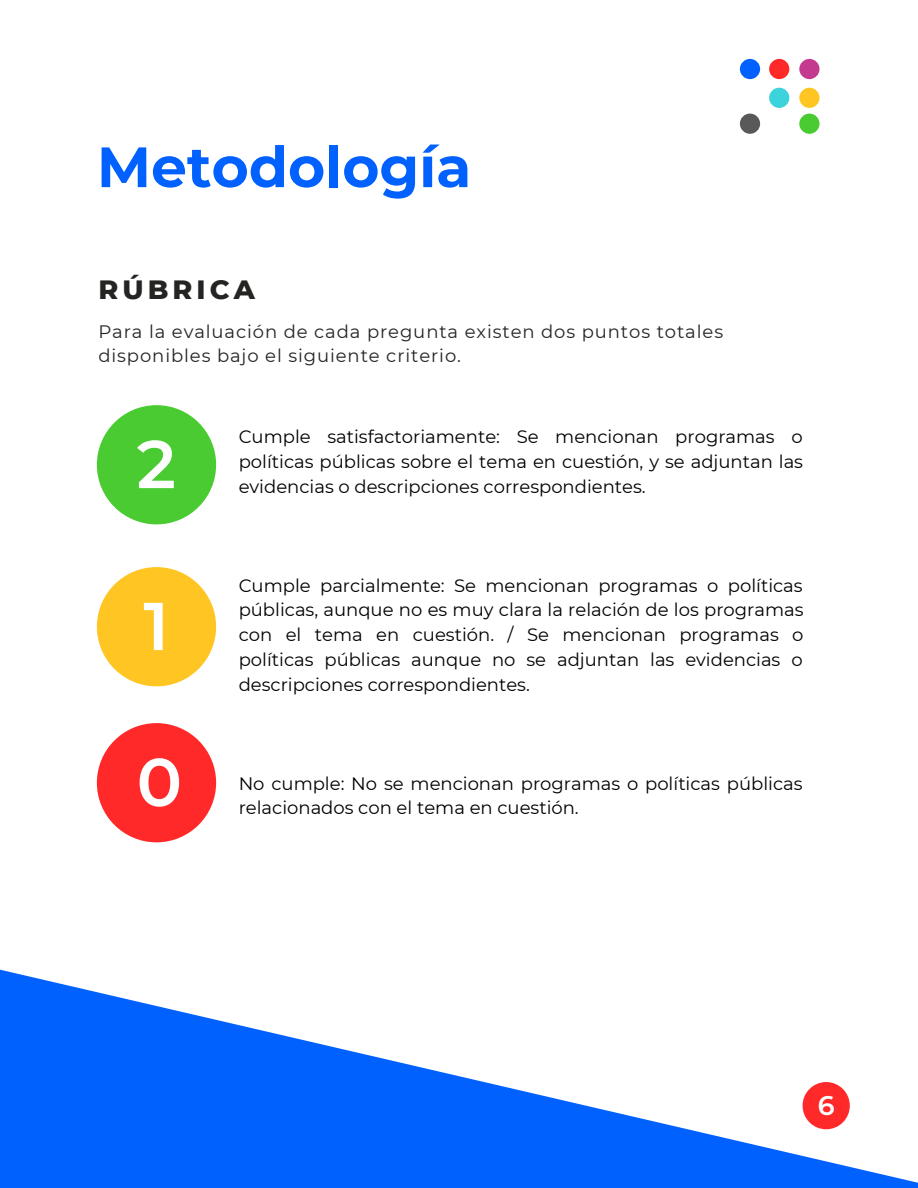
<style>
.page{position:relative;width:918px;height:1188px;background:#fff}
.page>*{position:absolute;margin:0;border:0;box-sizing:border-box;transform-origin:0 0}
.t1{font:600 67.5px "Montserrat";color:#fff}
.t2{font:700 56.7px "Montserrat";color:#0061ff}
.t3{font:800 27px "Montserrat";letter-spacing:.15em;color:#242422}
.t4{font:600 26.85px "Montserrat";color:#fff}
.t5{font:18px/24.8px "Montserrat";color:#000;text-align:justify}
.t6{font:18px/24.8px "Montserrat";letter-spacing:.05em;color:#242422}
</style>
<div class="page">
<div style="left:740px;top:59px;width:20px;height:20px;background:#0061ff;border-radius:50%"></div>
<div style="left:769px;top:59px;width:20px;height:20px;background:#ff2929;border-radius:50%"></div>
<div style="left:799px;top:59px;width:21px;height:20px;background:#c43a8f;border-radius:50%"></div>
<div style="left:769px;top:88px;width:20px;height:20px;background:#3cd3dd;border-radius:50%"></div>
<div style="left:799px;top:88px;width:21px;height:20px;background:#ffc523;border-radius:50%"></div>
<div style="left:740px;top:114px;width:20px;height:20px;background:#595959;border-radius:50%"></div>
<div style="left:799px;top:114px;width:21px;height:20px;background:#4acb31;border-radius:50%"></div>
<div style="left:97px;top:405px;width:119px;height:119px;background:#4acb31;border-radius:50%"></div>
<div style="left:97px;top:567px;width:119px;height:119px;background:#ffc523;border-radius:50%"></div>
<div style="left:97px;top:723px;width:119px;height:119px;background:#ff2929;border-radius:50%"></div>
<svg style="left:0;top:969px;width:918px;height:219px;fill:#0061ff"></svg>
<div style="left:803px;top:1082px;width:47px;height:47px;background:#ff2929;border-radius:50%"></div>
<h2 class="t2" style="left:97px;top:132px;width:376px">Metodología</h2>
<h3 class="t3" style="left:98px;top:273px;width:158px">RÚBRICA</h3>
<p class="t6" style="left:98px;top:319px;width:626px">Para la evaluación de cada pregunta existen dos puntos totales disponibles bajo el siguiente criterio.</p>
<h1 class="t1" style="left:137px;top:423px;width:41px">2</h1>
<h1 class="t1" style="left:143px;top:585px;width:27px">1</h1>
<h1 class="t1" style="left:137px;top:741px;width:47px">0</h1>
<p class="t5" style="left:239px;top:424px;width:566px">Cumple satisfactoriamente: Se mencionan programas o políticas públicas sobre el tema en cuestión, y se adjuntan las evidencias o descripciones correspondientes.</p>
<p class="t5" style="left:239px;top:573px;width:566px">Cumple parcialmente: Se mencionan programas o políticas públicas, aunque no es muy clara la relación de los programas con el tema en cuestión. / Se mencionan programas o políticas públicas aunque no se adjuntan las evidencias o descripciones correspondientes.</p>
<p class="t5" style="left:239px;top:771px;width:565px">No cumple: No se mencionan programas o políticas públicas relacionados con el tema en cuestión.</p>
<h3 class="t4" style="left:818px;top:1089px;width:18px">6</h3>
</div>
